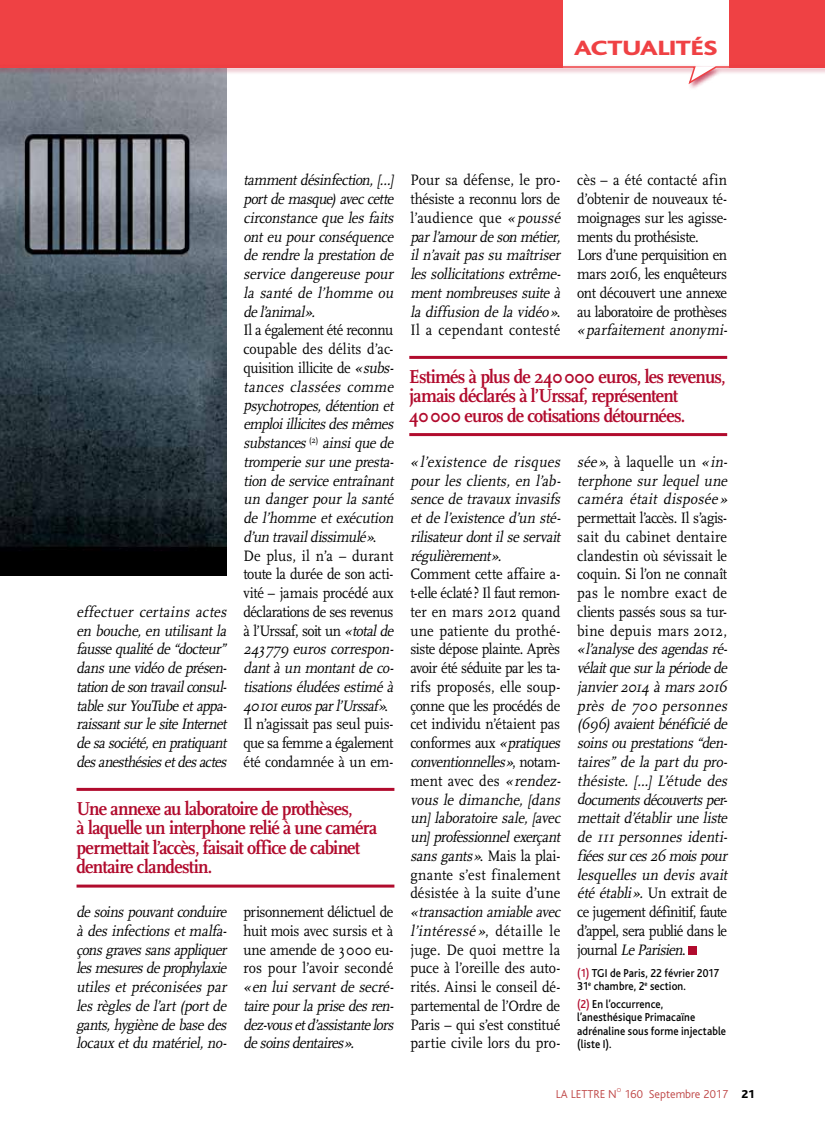
<style>
.page{position:relative;width:825px;height:1136px;background:#fff}
.page>*{position:absolute;margin:0;border:0;box-sizing:border-box;transform-origin:0 0}
.t1{font:800 21.6px "Bliss";letter-spacing:-.01em;color:#ef4144;scale:1.25 1}
.t2{font:700 19.5px/19.5px "Scala";letter-spacing:-.04em;color:#b10b2d;scale:.92 1}
.t3{font:italic 15.75px/18.8px "Scala";letter-spacing:-.015em;color:#000;scale:.9 1}
.t4{font:15.75px/18.8px "Scala";letter-spacing:-.015em;color:#000;scale:.9 1}
.t5{font:500 12px/13.5px "Bliss";letter-spacing:.01em;color:#000;scale:.9 1}
.t6{font:300 12px "Bliss";color:#bf4747}
.t7{font:300 6px "Bliss";color:#bf4747}
.s1{font-style:normal}
.s2{font-style:italic}
.s3{color:#b10b2d}
.s4{font-weight:800;color:#000}
</style>
<div class="page">
<div style="left:688px;top:945px;width:9px;height:9px;background:#b10b2d"></div>
<hr style="left:409px;top:356px;width:318px;height:3px;background:#b10b2d">
<hr style="left:409px;top:433px;width:318px;height:3px;background:#b10b2d">
<hr style="left:77px;top:787px;width:317px;height:3px;background:#b10b2d">
<hr style="left:77px;top:884px;width:317px;height:3px;background:#b10b2d">
<img style="left:0;top:91px;width:226px;height:484px">
<div style="left:0;top:0;width:825px;height:68px;background:#ef4144"></div>
<div style="left:563px;top:0;width:166px;height:68px;background:#fff"></div>
<div style="left:0;top:65px;width:825px;height:26px;background:#b10b2d;opacity:.7"></div>
<svg style="left:0;top:65px;width:825px;height:21px"></svg>
<h1 class="t1" style="left:574px;top:37px;width:116px">ACTUALITÉS</h1>
<p class="t3" style="left:77px;top:602px;width:172px;text-align:justify">effectuer certains actes en bouche, en utilisant la faussequalitéde“docteur” dansunevidéo deprésen&shy;tation deson travailconsul&shy;tablesurYouTubeetappa&shy;raissantsurlesiteInternet desasociété,en pratiquant desanesthésiesetdesactes</p>
<p class="t3" style="left:243px;top:171px;width:172px">tammentdésinfection,[…] portdemasque)aveccette circonstance que les faits ont eu pour conséquence de rendre la prestation de service dangereuse pour la santé de l’homme ou del’animal».<br><span class="s1">Il a également été reconnu coupable des délits d’ac&shy;quisition illicite de</span> «subs&shy;tances classées comme psychotropes,détention et emploiillicitesdesmêmes substances <sup>(</sup> <sup>2</sup> <sup>)</sup> ainsiquede tromperie sur une presta&shy;tion de service entraînant un danger pour la santé de l’homme et exécution d’un travaildissimulé»<span class="s1">.<br>De plus, il n’a – durant toute la durée de son acti&shy;vité – jamais procédé aux déclarations de ses revenus à l’Urssaf, soit un</span> «totalde<br>243779 euros correspon&shy;dant à un montant de co&shy;tisations éludées estimé à<br>40101 eurosparl’Urssaf»<span class="s1">.<br>Il n’agissait pas seul puis&shy;que sa femme a également été condamnée à un em-</span></p>
<p class="t2" style="left:77px;top:798px;width:328px">Une annexe au laboratoire de prothèses,<br>à laquelle un interphone relié à une caméra permettait l’accès, faisait office de cabinet dentaire clandestin.</p>
<p class="t3" style="left:77px;top:902px;width:172px;text-align:justify">desoinspouvantconduire à des infections et malfa&shy;çonsgravessansappliquer lesmesuresdeprophylaxie utiles et préconisées par les règles de l’art (port de gants,hygiènedebasedes locaux et du matériel, no-</p>
<p class="t3" style="left:243px;top:902px;width:172px"><span class="s1">prisonnement délictuel de huit mois avec sursis et à une amende de 3000 eu&shy;ros pour l’avoir secondé </span>«en lui servant de secré&shy;tairepourlaprisedesren&shy;dez-vousetd’assistantelors desoinsdentaires».</p>
<p class="t3" style="left:410px;top:171px;width:172px"><span class="s1">Pour sa défense, le pro&shy;thésiste a reconnu lors de l’audience que</span> «poussé parl’amourdeson métier, il n’avait pas su maîtriser les sollicitations extrême&shy;ment nombreuses suite à la diffusion de la vidéo»<span class="s1">.<br>Il a cependant contesté</span></p>
<p class="t4" style="left:577px;top:171px;width:172px">cès – a été contacté afin d’obtenir de nouveaux té&shy;moignages sur les agisse&shy;ments du prothésiste.<br>Lors d’une perquisition en mars 2016, les enquêteurs ont découvert une annexe au laboratoire de prothèses <span class="s2">«parfaitement anonymi-</span></p>
<p class="t2" style="left:409px;top:366px;width:345px">Estimés à plus de 240000 euros, les revenus, jamais déclarés à l’Urssaf, représentent<br>40000 euros de cotisations détournées.</p>
<p class="t4" style="left:410px;top:452px;width:172px"><span class="s2">« l’existence de risques pour les clients, en l’ab&shy;sence de travaux invasifs et de l’existence d’un sté&shy;rilisateurdontilseservait régulièrement».<br></span>Comment cette affaire a&shy;t-elle éclaté? Il faut remon&shy;ter en mars 2012 quand une patiente du prothé&shy;siste dépose plainte. Après avoir été séduite par les ta&shy;rifs proposés, elle soup&shy;çonne que les procédés de cet individu n’étaient pas conformes aux <span class="s2">«pratiques conventionnelles»</span>, n o t a m - ment avec des <span class="s2">«rendez&shy;vous le dimanche, [dans un] laboratoire sale, [avec un]professionnelexerçant sans gants»</span>. Mais la plai&shy;gnante s’est finalement désistée à la suite d’une <span class="s2">«transaction amiableavec l’intéressé »</span>, d é t a i l l e l e juge. De quoi mettre la puce à l’oreille des auto&shy;rités. Ainsi le conseil dé&shy;partemental de l’Ordre de<br>Paris – qui s’est constitué partie civile lors du pro-</p>
<p class="t3" style="left:577px;top:452px;width:172px">sée»<span class="s1">, à laquelle un</span> «in&shy;terphone sur lequel une caméra était disposée » <span class="s1">permettait l’accès. Il s’agis&shy;sait du cabinet dentaire clandestin où sévissait le coquin. Si l’on ne connaît pas le nombre exact de clients passés sous sa tur&shy;bine depuis mars 2012, </span>«l’analysedesagendasré&shy;vélaitquesurlapériodede janvier 2014 à mars 2016 près de 700 personnes (696)avaientbénéficiéde soinsou prestations“den&shy;taires” de la part du pro&shy;thésiste. […] L’étude des documentsdécouvertsper&shy;mettait d’établir une liste de 111 personnes identi&shy;fiéessurces26 moispour lesquelles un devis avait été établi». <span class="s1">Un extrait de ce jugement définitif, faute d’appel, sera publié dans le j o u r n a l</span> LeParisien<span class="s1">.</span></p>
<p class="t5" style="left:577px;top:966px;width:159px"><span class="s3">(1)</span> TGI de Paris, 22 février 2017<br>31<sup>e</sup> chambre, 2<sup>e</sup> section.</p>
<p class="t5" style="left:577px;top:997px;width:167px"><span class="s3">(2)</span> En l’occurrence, l’anesthésique Primacaïne adrénaline sous forme injectable (liste I).</p>
<p class="t6" style="left:556px;top:1087px;width:63px">LA LETTRE N</p>
<p class="t7" style="left:617px;top:1086px;width:6px">O</p>
<p class="t6" style="left:624px;top:1087px;width:132px">160 Septembre 2017 <span class="s4">21</span></p>
</div>
